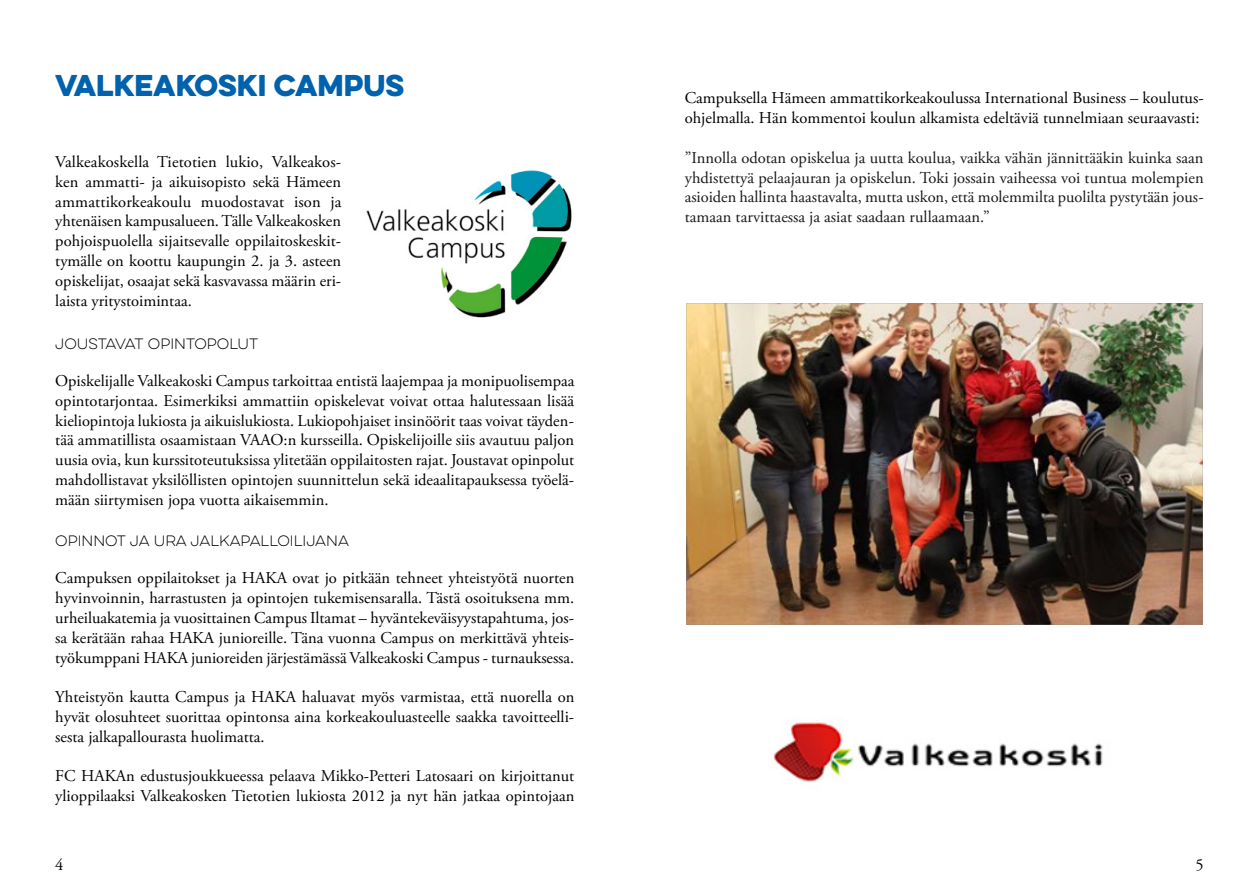
<style>
.page{position:relative;width:1259px;height:893px;background:#fff}
.page>*{position:absolute;margin:0;border:0;box-sizing:border-box;transform-origin:0 0}
.t1{font:27px "Eveleth Clean";color:#0061ac}
.t2{font:16.5px/19.8px "Adobe Garamond Pro";color:#000;text-align:justify}
.t3{font:16.5px/19.8px "Adobe Garamond Pro";color:#1a181c;text-align:justify}
.t4{font:100 13.5px "Eveleth Clean";color:#000}
</style>
<div class="page">
<img style="left:366px;top:170px;width:206px;height:148px">
<img style="left:686px;top:303px;width:517px;height:322px">
<img style="left:772px;top:722px;width:331px;height:60px">
<h1 class="t1" style="left:55px;top:65px;width:350px">VALKEAKOSKI CAMPUS</h1>
<p class="t2" style="left:55px;top:152px;width:288px">Valkeakoskella Tietotien lukio, Valkeakos&shy;ken ammatti- ja aikuisopisto sekä Hämeen ammattikorkeakoulu muodostavat ison ja yhtenäisen kampusalueen. Tälle Valkeakosken pohjoispuolella sijaitsevalle oppilaitoskeskit&shy;tymälle on koottu kaupungin 2. ja 3. asteen opiskelijat, osaajat sekä kasvavassa määrin eri&shy;laista yritystoimintaa.</p>
<p class="t4" style="left:55px;top:335px;width:204px">JOUSTAVAT OPINTOPOLUT</p>
<p class="t2" style="left:55px;top:371px;width:521px">Opiskelijalle Valkeakoski Campus tarkoittaa entistä laajempaa ja monipuolisempaa opintotarjontaa. Esimerkiksi ammattiin opiskelevat voivat ottaa halutessaan lisää kieliopintoja lukiosta ja aikuislukiosta. Lukiopohjaiset insinöörit taas voivat täyden&shy;tää ammatillista osaamistaan VAAO:n kursseilla. Opiskelijoille siis avautuu paljon uusia ovia, kun kurssitoteutuksissa ylitetään oppilaitosten rajat. Joustavat opinpolut mahdollistavat yksilöllisten opintojen suunnittelun sekä ideaalitapauksessa työelä&shy;mään siirtymisen jopa vuotta aikaisemmin.</p>
<p class="t4" style="left:55px;top:532px;width:295px">OPINNOT JA URA JALKAPALLOILIJANA</p>
<p class="t2" style="left:55px;top:569px;width:521px">Campuksen oppilaitokset ja HAKA ovat jo pitkään tehneet yhteistyötä nuorten hyvinvoinnin, harrastusten ja opintojen tukemisensaralla. Tästä osoituksena mm. urheiluakatemia ja vuosittainen Campus Iltamat – hyväntekeväisyystapahtuma, jos&shy;sa kerätään rahaa HAKA junioreille. Täna vuonna Campus on merkittävä yhteis&shy;työkumppani HAKA junioreiden järjestämässä Valkeakoski Campus - turnauksessa.</p>
<p class="t2" style="left:55px;top:687px;width:521px">Yhteistyön kautta Campus ja HAKA haluavat myös varmistaa, että nuorella on hyvät olosuhteet suorittaa opintonsa aina korkeakouluasteelle saakka tavoitteelli&shy;sesta jalkapallourasta huolimatta.</p>
<p class="t2" style="left:55px;top:767px;width:521px">FC HAKAn edustusjoukkueessa pelaava Mikko-Petteri Latosaari on kirjoittanut ylioppilaaksi Valkeakosken Tietotien lukiosta 2012 ja nyt hän jatkaa opintojaan</p>
<p class="t2" style="left:685px;top:89px;width:520px">Campuksella Hämeen ammattikorkeakoulussa International Business – koulutus&shy;ohjelmalla. Hän kommentoi koulun alkamista edeltäviä tunnelmiaan seuraavasti:</p>
<p class="t3" style="left:685px;top:148px;width:520px">”Innolla odotan opiskelua ja uutta koulua, vaikka vähän jännittääkin kuinka saan yhdistettyä pelaajauran ja opiskelun. Toki jossain vaiheessa voi tuntua molempien asioiden hallinta haastavalta, mutta uskon, että molemmilta puolilta pystytään jous&shy;tamaan tarvittaessa ja asiat saadaan rullaamaan.”</p>
<p class="t2" style="left:55px;top:856px;width:10px">4</p>
<p class="t2" style="left:1195px;top:856px;width:10px">5</p>
</div>
